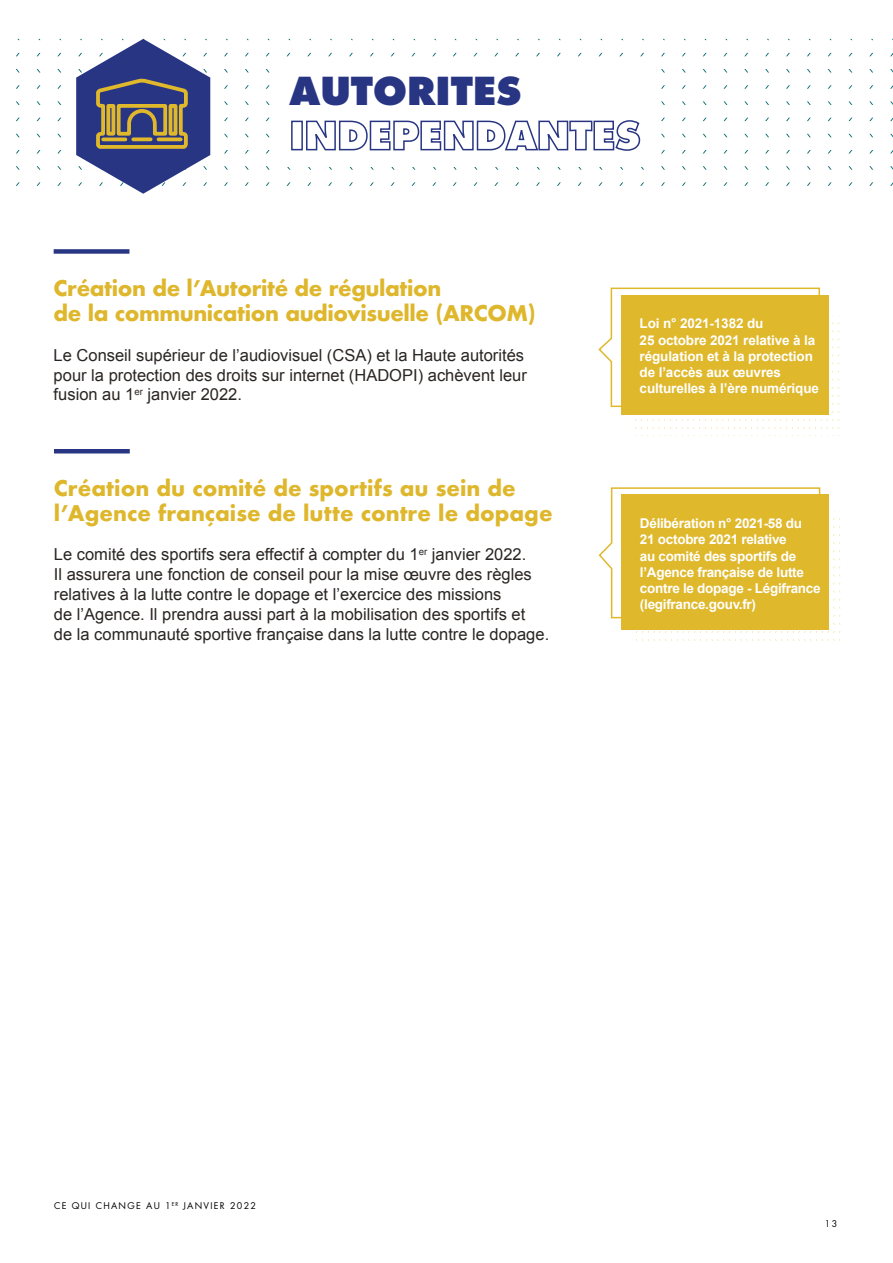
<style>
.page{position:relative;width:893px;height:1263px;background:#fff}
.page>*{position:absolute;margin:0;border:0;box-sizing:border-box;transform-origin:0 0}
.t1{font:800 37.5px/45px "Futura Std";color:#283583}
.t2{font:700 21px/25.2px "Futura";letter-spacing:-.005em;color:#deb72c}
.t3{font:16.5px/19.8px "Arial";color:#2a2522}
.t4{font:700 13.5px/16.2px "Arial";letter-spacing:-.02em;color:#fff}
.t5{font:9px "Futura Std";letter-spacing:.14em;color:#000}
</style>
<div class="page">
<div style="left:621px;top:295px;width:208px;height:120px;background:#dfb82b"></div>
<div style="left:621px;top:495px;width:208px;height:135px;background:#dfb82b"></div>
<svg style="left:635px;top:419px;width:71px;height:2px"></svg>
<svg style="left:780px;top:427px;width:59px;height:2px"></svg>
<svg style="left:598px;top:287px;width:222px;height:121px"></svg>
<svg style="left:711px;top:419px;width:64px;height:2px"></svg>
<svg style="left:780px;top:419px;width:59px;height:2px"></svg>
<svg style="left:711px;top:427px;width:64px;height:2px"></svg>
<svg style="left:635px;top:427px;width:71px;height:2px"></svg>
<svg style="left:636px;top:631px;width:65px;height:2px"></svg>
<svg style="left:775px;top:639px;width:59px;height:2px"></svg>
<svg style="left:598px;top:487px;width:223px;height:132px"></svg>
<svg style="left:706px;top:631px;width:65px;height:2px"></svg>
<svg style="left:775px;top:631px;width:59px;height:2px"></svg>
<svg style="left:706px;top:639px;width:65px;height:2px"></svg>
<svg style="left:636px;top:639px;width:65px;height:2px"></svg>
<div style="left:54px;top:249px;width:75px;height:5px;background:#283583"></div>
<hr style="left:54px;top:449px;width:76px;height:4px;background:#283583">
<svg style="left:76px;top:39px;width:134px;height:155px"></svg>
<h1 class="t1" style="left:289px;top:68px;width:352px">AUTORITES<br>INDEPENDANTES</h1>
<p class="t2" style="left:54px;top:275px;width:484px">Création de l’Autorité de régulation<br>de la communication audiovisuelle (ARCOM)</p>
<p class="t3" style="left:54px;top:345px;width:475px">Le Conseil supérieur de l’audiovisuel (CSA) et la Haute autorités pour la protection des droits sur internet (HADOPI) achèvent leur fusion au 1<sup>er</sup> janvier 2022.</p>
<p class="t2" style="left:54px;top:475px;width:500px">Création du comité de sportifs au sein de l’Agence française de lutte contre le dopage</p>
<p class="t3" style="left:54px;top:545px;width:497px">Le comité des sportifs sera effectif à compter du 1<sup>er</sup> janvier 2022.<br>Il assurera une fonction de conseil pour la mise œuvre des règles relatives à la lutte contre le dopage et l’exercice des missions<br>de l’Agence. Il prendra aussi part à la mobilisation des sportifs et<br>de la communauté sportive française dans la lutte contre le dopage.</p>
<p class="t4" style="left:640px;top:316px;width:181px">Loi n° 2021-1382 du<br>25 octobre 2021 relative à la régulation et à la protection de l’accès aux œuvres culturelles à l’ère numérique</p>
<p class="t4" style="left:640px;top:516px;width:182px">Délibération n° 2021-58 du<br>21 octobre 2021 relative<br>au comité des sportifs de l’Agence française de lutte contre le dopage - Légifrance (legifrance.gouv.fr)</p>
<p class="t5" style="left:54px;top:1200px;width:203px">CE QUI CHANGE AU 1<sup>ER</sup> JANVIER 2022</p>
<p class="t5" style="left:825px;top:1218px;width:14px">13</p>
</div>
